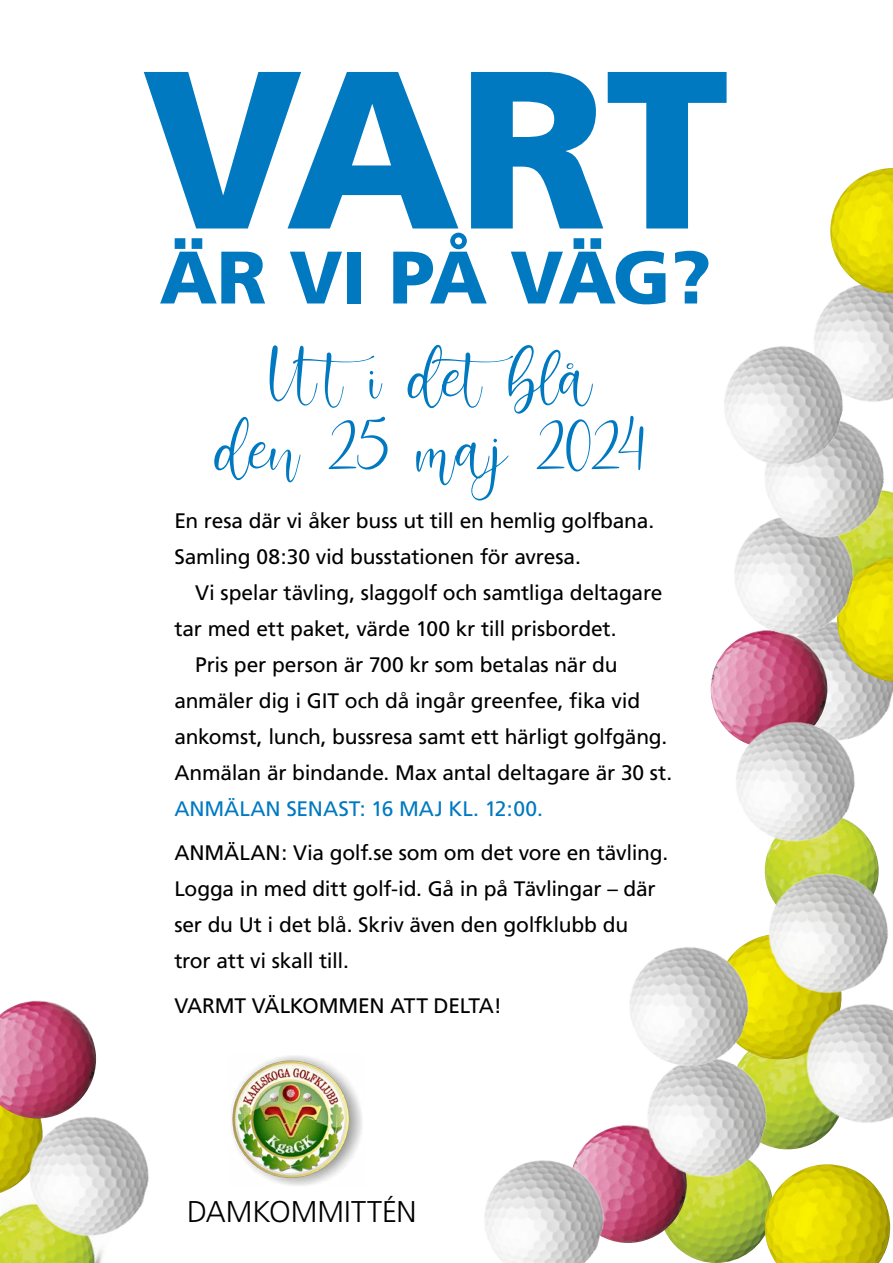
<style>
.page{position:relative;width:893px;height:1263px;background:#fff}
.page>*{position:absolute;margin:0;border:0;box-sizing:border-box;transform-origin:0 0}
.t1{font:900 224.25px "Frutiger";color:#0079c1}
.t2{font:108px "Beauty Mothers";letter-spacing:.005em;color:#0079c1}
.t3{font:900 74.25px "Frutiger";letter-spacing:-.045em;color:#0079c1}
.t4{font:300 30px "Frutiger";color:#000}
.t5{font:21px/36px "Frutiger";letter-spacing:-.01em;color:#000}
.t6{font:21px "Frutiger";letter-spacing:-.005em;color:#0079c1}
</style>
<div class="page">
<img style="left:698px;top:1260px;width:36px;height:3px">
<img style="left:774px;top:1184px;width:117px;height:79px">
<img style="left:656px;top:1149px;width:213px;height:111px">
<img style="left:630px;top:924px;width:221px;height:225px">
<img style="left:484px;top:1106px;width:172px;height:157px">
<img style="left:0;top:1118px;width:149px;height:145px">
<img style="left:718px;top:718px;width:169px;height:206px">
<img style="left:710px;top:611px;width:183px;height:107px">
<img style="left:734px;top:548px;width:159px;height:63px">
<img style="left:758px;top:936px;width:135px;height:248px">
<img style="left:724px;top:293px;width:169px;height:255px">
<img style="left:830px;top:168px;width:63px;height:125px">
<img style="left:231px;top:1056px;width:131px;height:130px">
<img style="left:0;top:1000px;width:103px;height:125px">
<h1 class="t1" style="left:142px;top:15px;width:589px">VART</h1>
<h3 class="t3" style="left:160px;top:233px;width:553px">ÄR VI PÅ VÄG?</h3>
<h2 class="t2" style="left:270px;top:322px;width:323px">Uti detblå</h2>
<h2 class="t2" style="left:215px;top:394px;width:433px">den 25 maj 2024</h2>
<p class="t5" style="left:174px;top:502px;width:481px">En resa där vi åker buss ut till en hemlig golfbana.<br>Samling 08:30 vid busstationen för avresa.</p>
<p class="t5" style="left:195px;top:574px;width:469px">Vi spelar tävling, slaggolf och samtliga deltagare</p>
<p class="t5" style="left:174px;top:610px;width:444px">tar med ett paket, värde 100 kr till prisbordet.</p>
<p class="t5" style="left:195px;top:646px;width:424px">Pris per person är 700 kr som betalas när du</p>
<p class="t5" style="left:174px;top:682px;width:467px">anmäler dig i GIT och då ingår greenfee, fika vid</p>
<p class="t5" style="left:174px;top:718px;width:495px">ankomst, lunch, bussresa samt ett härligt golfgäng.</p>
<p class="t5" style="left:174px;top:754px;width:499px">Anmälan är bindande. Max antal deltagare är 30 st.</p>
<p class="t6" style="left:174px;top:796px;width:370px">ANMÄLAN SENAST: 16 MAJ KL. 12:00.</p>
<p class="t5" style="left:174px;top:835px;width:495px">ANMÄLAN: Via golf.se som om det vore en tävling.<br>Logga in med ditt golf-id. Gå in på Tävlingar – där ser du Ut i det blå. Skriv även den golfklubb du tror att vi skall till.</p>
<p class="t5" style="left:174px;top:987px;width:329px">VARMT VÄLKOMMEN ATT DELTA!</p>
<h3 class="t4" style="left:187px;top:1194px;width:231px">DAMKOMMITTÉN</h3>
</div>
